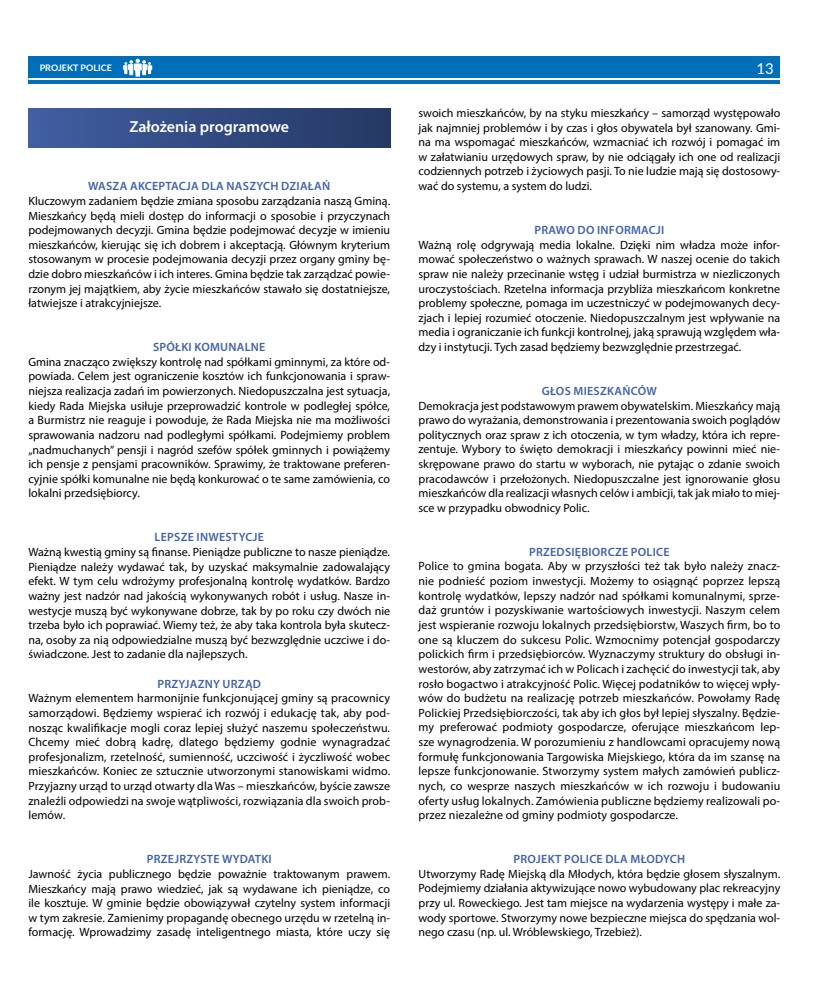
<style>
.page{position:relative;width:820px;height:993px;background:#fff}
.page>*{position:absolute;margin:0;border:0;box-sizing:border-box;transform-origin:0 0}
.t1{font:600 16px "Myriad Pro";color:#fff}
.t2{font:15px "Lato";color:#fff}
.t3{font:12px/14.6px "Myriad Pro";color:#000;text-align:justify}
.t4{font:600 12px "Myriad Pro";letter-spacing:.02em;color:#4262a8}
.t5{font:700 9px "Lato";color:#fff}
</style>
<div class="page">
<div style="left:28px;top:57px;width:752px;height:27px;background:#006fb9"></div>
<hr style="left:28px;top:78px;width:752px;height:2px;background:#fff">
<svg style="left:123px;top:59px;width:29px;height:18px"></svg>
<div style="left:28px;top:108px;width:362px;height:40px;background:linear-gradient(to right,#415ea1,#253863)"></div>
<p class="t5" style="left:40px;top:61px;width:74px">PROJEKT POLICE</p>
<p class="t2" style="left:756px;top:57px;width:19px">13</p>
<h1 class="t1" style="left:129px;top:116px;width:161px">ZAŁOŻENIA PROGRAMOWE</h1>
<p class="t4" style="left:88px;top:178px;width:243px">WASZA AKCEPTACJA DLA NASZYCH DZ IAŁAŃ</p>
<p class="t3" style="left:28px;top:193px;width:363px">Kluczowym zadaniem będzie zmiana sposobu zarządzania naszą Gminą.<br>Mieszkańcy będą mieli dostęp do informacji o sposobie i przyczynach podejmowanych decyzji. Gmina będzie podejmować decyzje w imieniu mieszkańców, kierując się ich dobrem i akceptacją. Głównym kryterium stosowanym w procesie podejmowania decyzji przez organy gminy bę&shy;dzie dobro mieszkańców i ich interes. Gmina będzie tak zarządzać powie&shy;rzonym jej majątkiem, aby życie mieszkańców stawało się dostatniejsze, łatwiejsze i atrakcyjniejsze.</p>
<p class="t4" style="left:153px;top:339px;width:51px">SPÓŁKI KOM</p>
<p class="t4" style="left:220px;top:339px;width:47px">UNALNE</p>
<p class="t3" style="left:28px;top:354px;width:363px">Gmina znacząco zwiększy kontrolę nad spółkami gminnymi, za które od&shy;powiada. Celem jest ograniczenie kosztów ich funkcjonowania i spraw&shy;niejsza realizacja zadań im powierzonych. Niedopuszczalna jest sytuacja, kiedy Rada Miejska usiłuje przeprowadzić kontrole w podległej spółce, a Burmistrz nie reaguje i powoduje, że Rada Miejska nie ma możliwości sprawowania nadzoru nad podległymi spółkami. Podejmiemy problem „nadmuchanych” pensji i nagród szefów spółek gminnych i powiążemy ich pensje z pensjami pracowników. Sprawimy, że traktowane preferen&shy;cyjnie spółki komunalne nie będą konkurować o te same zamówienia, co lokalni przedsiębiorcy.</p>
<p class="t4" style="left:155px;top:529px;width:111px">LEPSZE INWESTYCJE</p>
<p class="t3" style="left:28px;top:544px;width:363px">Ważną kwestią gminy są finanse. Pieniądze publiczne to nasze pieniądze.<br>Pieniądze należy wydawać tak, by uzyskać maksymalnie zadowalający efekt. W tym celu wdrożymy profesjonalną kontrolę wydatków. Bardzo ważny jest nadzór nad jakością wykonywanych robót i usług. Nasze in&shy;westycje muszą być wykonywane dobrze, tak by po roku czy dwóch nie trzeba było ich poprawiać. Wiemy też, że aby taka kontrola była skutecz&shy;na, osoby za nią odpowiedzialne muszą być bezwzględnie uczciwe i do&shy;świadczone. Jest to zadanie dla najlepszych.</p>
<p class="t4" style="left:157px;top:675px;width:104px">PRZYJAZNY URZĄD</p>
<p class="t3" style="left:28px;top:690px;width:363px">Ważnym elementem harmonijnie funkcjonującej gminy są pracownicy samorządowi. Będziemy wspierać ich rozwój i edukację tak, aby pod&shy;nosząc kwalifikacje mogli coraz lepiej służyć naszemu społeczeństwu.<br>Chcemy mieć dobrą kadrę, dlatego będziemy godnie wynagradzać profesjonalizm, rzetelność, sumienność, uczciwość i życzliwość wobec mieszkańców. Koniec ze sztucznie utworzonymi stanowiskami widmo.<br>Przyjazny urząd to urząd otwarty dla Was – mieszkańców, byście zawsze znaleźli odpowiedzi na swoje wątpliwości, rozwiązania dla swoich prob&shy;lemów.</p>
<p class="t4" style="left:147px;top:851px;width:126px">PRZEJRZYSTE WYDATKI</p>
<p class="t3" style="left:28px;top:866px;width:363px">Jawność życia publicznego będzie poważnie traktowanym prawem.<br>Mieszkańcy mają prawo wiedzieć, jak są wydawane ich pieniądze, co ile kosztuje. W gminie będzie obowiązywał czytelny system informacji w tym zakresie. Zamienimy propagandę obecnego urzędu w rzetelną in&shy;formację. Wprowadzimy zasadę inteligentnego miasta, które uczy się</p>
<p class="t3" style="left:418px;top:105px;width:363px">swoich mieszkańców, by na styku mieszkańcy – samorząd występowało jak najmniej problemów i by czas i głos obywatela był szanowany. Gmi&shy;na ma wspomagać mieszkańców, wzmacniać ich rozwój i pomagać im w załatwianiu urzędowych spraw, by nie odciągały ich one od realizacji codziennych potrzeb i życiowych pasji. To nie ludzie mają się dostosowy&shy;wać do systemu, a system do ludzi.</p>
<p class="t4" style="left:534px;top:222px;width:131px">PRAWO DO INFORMACJI</p>
<p class="t3" style="left:418px;top:237px;width:363px">Ważną rolę odgrywają media lokalne. Dzięki nim władza może infor&shy;mować społeczeństwo o ważnych sprawach. W naszej ocenie do takich spraw nie należy przecinanie wstęg i udział burmistrza w niezliczonych uroczystościach. Rzetelna informacja przybliża mieszkańcom konkretne problemy społeczne, pomaga im uczestniczyć w podejmowanych decy&shy;zjach i lepiej rozumieć otoczenie. Niedopuszczalnym jest wpływanie na media i ograniczanie ich funkcji kontrolnej, jaką sprawują względem wła&shy;dzy i instytucji. Tych zasad będziemy bezwzględnie przestrzegać.</p>
<p class="t4" style="left:541px;top:383px;width:115px">GŁOS MIESZKAŃCÓW</p>
<p class="t3" style="left:418px;top:398px;width:363px">Demokracja jest podstawowym prawem obywatelskim. Mieszkańcy mają prawo do wyrażania, demonstrowania i prezentowania swoich poglądów politycznych oraz spraw z ich otoczenia, w tym władzy, która ich repre&shy;zentuje. Wybory to święto demokracji i mieszkańcy powinni mieć nie&shy;skrępowane prawo do startu w wyborach, nie pytając o zdanie swoich pracodawców i przełożonych. Niedopuszczalne jest ignorowanie głosu mieszkańców dla realizacji własnych celów i ambicji, tak jak miało to miej&shy;sce w przypadku obwodnicy Polic.</p>
<p class="t4" style="left:529px;top:544px;width:142px">PRZEDSIĘBIORCZE POLICE</p>
<p class="t3" style="left:418px;top:558px;width:363px">Police to gmina bogata. Aby w przyszłości też tak było należy znacz&shy;nie podnieść poziom inwestycji. Możemy to osiągnąć poprzez lepszą kontrolę wydatków, lepszy nadzór nad spółkami komunalnymi, sprze&shy;daż gruntów i pozyskiwanie wartościowych inwestycji. Naszym celem jest wspieranie rozwoju lokalnych przedsiębiorstw, Waszych firm, bo to one są kluczem do sukcesu Polic. Wzmocnimy potencjał gospodarczy polickich firm i przedsiębiorców. Wyznaczymy struktury do obsługi in&shy;westorów, aby zatrzymać ich w Policach i zachęcić do inwestycji tak, aby rosło bogactwo i atrakcyjność Polic. Więcej podatników to więcej wpły&shy;wów do budżetu na realizację potrzeb mieszkańców. Powołamy Radę Polickiej Przedsiębiorczości, tak aby ich głos był lepiej słyszalny. Będzie&shy;my preferować podmioty gospodarcze, oferujące mieszkańcom lep&shy;sze wynagrodzenia. W porozumieniu z handlowcami opracujemy nową formułę funkcjonowania Targowiska Miejskiego, która da im szansę na lepsze funkcjonowanie. Stworzymy system małych zamówień publicz&shy;nych, co wesprze naszych mieszkańców w ich rozwoju i budowaniu oferty usług lokalnych. Zamówienia publiczne będziemy realizowali po&shy;przez niezależne od gminy podmioty gospodarcze.</p>
<p class="t4" style="left:513px;top:851px;width:173px">PROJ EKT POLICE DLA MŁODYCH</p>
<p class="t3" style="left:418px;top:865px;width:363px">Utworzymy Radę Miejską dla Młodych, która będzie głosem słyszalnym.<br>Podejmiemy działania aktywizujące nowo wybudowany plac rekreacyjny przy ul. Roweckiego. Jest tam miejsce na wydarzenia występy i małe za&shy;wody sportowe. Stworzymy nowe bezpieczne miejsca do spędzania wol&shy;nego czasu (np. ul. Wróblewskiego, Trzebież).</p>
</div>
